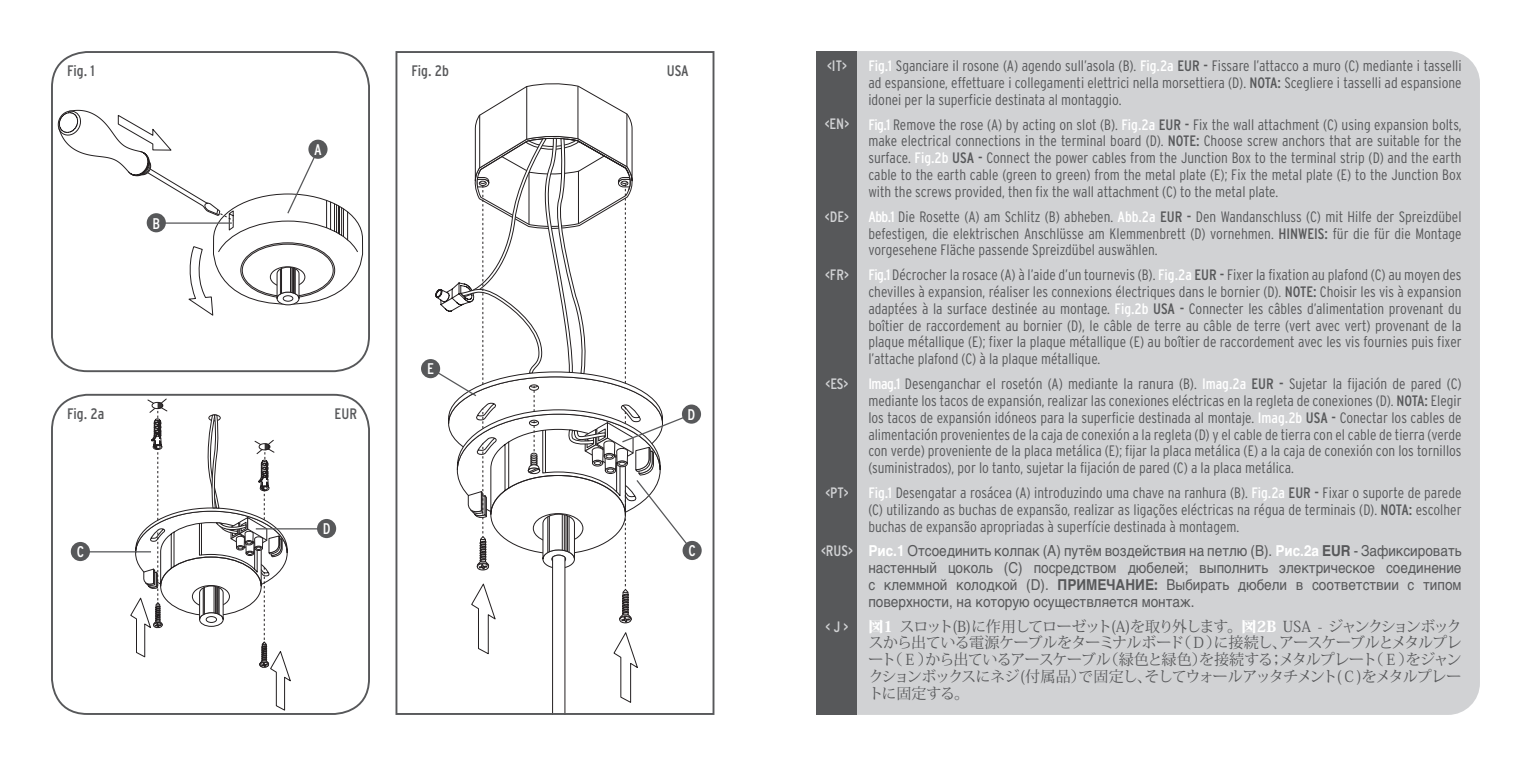
<style>
.page{position:relative;width:1531px;height:766px;background:#fff}
.page>*{position:absolute;margin:0;border:0;box-sizing:border-box;transform-origin:0 0}
.t1{font:condensed 15.53px "Interstate";color:#fff}
.t2{font:condensed 15.3px "Interstate";color:#57585a}
.t3{font:300 condensed 15.08px/16.9px "Interstate";color:#57585a;text-align:justify}
.t4{font:15.08px/16.9px "Helvetica";color:#57585a;text-align:justify;scale:.9 1}
.t5{font:15.08px/16.9px "Koz Min Pro";letter-spacing:-.085em;color:#57585a;text-align:justify}
.t6{font:condensed 15.08px "Interstate";color:#d1d2d4}
.s1{font-weight:400;color:#fff}
.s2{font-weight:400}
.s3{font-family:"Helvetica Cyr";font-weight:700;color:#fff}
.s4{font-weight:700;color:#fff}
.s5{font-weight:700}
.s6{font-family:"Helvetica Cyr";font-weight:700}
.s7{font-weight:800;color:#fff}
</style>
<div class="page">
<div style="left:395px;top:51px;width:319px;height:663px;border:2px solid #57585a"></div>
<svg style="left:129px;top:398px;width:163px;height:313px"></svg>
<div style="left:51px;top:394px;width:319px;height:320px;border:2px solid #57585a;border-radius:35px"></div>
<div style="left:51px;top:51px;width:319px;height:321px;border:2px solid #57585a;border-radius:35px"></div>
<svg style="left:57px;top:109px;width:307px;height:207px"></svg>
<div style="left:308px;top:140px;width:19px;height:19px;background:#57585a;border-radius:50%"></div>
<hr style="left:80px;top:551px;width:71px;height:1px;background:#57585a">
<div style="left:71px;top:541px;width:19px;height:20px;background:#57585a;border-radius:50%"></div>
<hr style="left:156px;top:222px;width:76px;height:2px;background:#57585a">
<div style="left:147px;top:213px;width:19px;height:19px;background:#57585a;border-radius:50%"></div>
<div style="left:421px;top:359px;width:19px;height:19px;background:#57585a;border-radius:50%"></div>
<hr style="left:256px;top:528px;width:71px;height:1px;background:#57585a">
<div style="left:317px;top:519px;width:19px;height:19px;background:#57585a;border-radius:50%"></div>
<div style="left:682px;top:404px;width:19px;height:19px;background:#57585a;border-radius:50%"></div>
<div style="left:682px;top:540px;width:20px;height:20px;background:#57585a;border-radius:50%"></div>
<div style="left:857px;top:51px;width:623px;height:663px;background:#d1d2d4"></div>
<div style="left:816px;top:51px;width:41px;height:663px;background:#57585a"></div>
<svg style="left:435px;top:83px;width:259px;height:631px"></svg>
<p class="t2" style="left:67px;top:62px;width:29px">Fig. 1</p>
<p class="t2" style="left:411px;top:62px;width:39px">Fig. 2b</p>
<p class="t2" style="left:667px;top:62px;width:24px">USA</p>
<p class="t1" style="left:152px;top:214px;width:9px">B</p>
<p class="t2" style="left:67px;top:405px;width:39px">Fig. 2a</p>
<p class="t1" style="left:77px;top:543px;width:9px">C</p>
<p class="t1" style="left:314px;top:141px;width:9px">A</p>
<p class="t2" style="left:335px;top:405px;width:24px">EUR</p>
<p class="t1" style="left:323px;top:520px;width:9px">D</p>
<p class="t1" style="left:427px;top:360px;width:8px">E</p>
<p class="t1" style="left:687px;top:405px;width:9px">D</p>
<p class="t1" style="left:688px;top:542px;width:9px">C</p>
<p class="t6" style="left:827px;top:57px;width:21px">&lt;IT&gt;</p>
<p class="t6" style="left:825px;top:115px;width:26px">&lt;EN&gt;</p>
<p class="t6" style="left:825px;top:208px;width:26px">&lt;DE&gt;</p>
<p class="t6" style="left:825px;top:266px;width:25px">&lt;FR&gt;</p>
<p class="t6" style="left:825px;top:375px;width:25px">&lt;ES&gt;</p>
<p class="t6" style="left:825px;top:484px;width:25px">&lt;PT&gt;</p>
<p class="t6" style="left:821px;top:542px;width:33px">&lt;RUS&gt;</p>
<p class="t6" style="left:825px;top:618px;width:25px">&lt; J &gt;</p>
<p class="t3" style="left:868px;top:57px;width:595px"><span class="s1">Fig.1</span> Sganciare il rosone (A) agendo sull’asola (B). <span class="s1">Fig.2a</span> <span class="s2">EUR -</span> Fissare l’attacco a muro (C) mediante i tasselli ad espansione, effettuare i collegamenti elettrici nella morsettiera (D). <span class="s2">NOTA:</span> Scegliere i tasselli ad espansione idonei per la superficie destinata al montaggio.</p>
<p class="t3" style="left:868px;top:116px;width:595px"><span class="s1">Fig.1</span> Remove the rose (A) by acting on slot (B). <span class="s1">Fig.2a</span> <span class="s2">EUR -</span> Fix the wall attachment (C) using expansion bolts, make electrical connections in the terminal board (D). <span class="s2">NOTE:</span> Choose screw anchors that are suitable for the surface. <span class="s1">Fig.2b</span> <span class="s2">USA -</span> Connect the power cables from the Junction Box to the terminal strip (D) and the earth cable to the earth cable (green to green) from the metal plate (E); Fix the metal plate (E) to the Junction Box with the screws provided, then fix the wall attachment (C) to the metal plate.</p>
<p class="t3" style="left:868px;top:208px;width:595px"><span class="s1">Abb.1</span> Die Rosette (A) am Schlitz (B) abheben. <span class="s1">Abb.2a</span> <span class="s2">EUR -</span> Den Wandanschluss (C) mit Hilfe der Spreizdübel befestigen, die elektrischen Anschlüsse am Klemmenbrett (D) vornehmen. <span class="s2">HINWEIS:</span> für die für die Montage vorgesehene Fläche passende Spreizdübel auswählen.</p>
<p class="t3" style="left:868px;top:266px;width:595px"><span class="s1">Fig.1</span> Décrocher la rosace (A) à l’aide d’un tournevis (B). <span class="s1">Fig.2a</span> <span class="s2">EUR -</span> Fixer la fixation au plafond (C) au moyen des chevilles à expansion, réaliser les connexions électriques dans le bornier (D). <span class="s2">NOTE:</span> Choisir les vis à expansion adaptées à la surface destinée au montage. <span class="s1">Fig.2b</span> <span class="s2">USA -</span> Connecter les câbles d’alimentation provenant du boîtier de raccordement au bornier (D), le câble de terre au câble de terre (vert avec vert) provenant de la plaque métallique (E); fixer la plaque métallique (E) au boîtier de raccordement avec les vis fournies puis fixer l’attache plafond (C) à la plaque métallique.</p>
<p class="t3" style="left:868px;top:375px;width:595px"><span class="s1">Imag.1</span> Desenganchar el rosetón (A) mediante la ranura (B). <span class="s1">Imag.2a</span> <span class="s2">EUR -</span> Sujetar la fijación de pared (C) mediante los tacos de expansión, realizar las conexiones eléctricas en la regleta de conexiones (D). <span class="s2">NOTA:</span> Elegir los tacos de expansión idóneos para la superficie destinada al montaje. <span class="s1">Imag.2b</span> <span class="s2">USA -</span> Conectar los cables de alimentación provenientes de la caja de conexión a la regleta (D) y el cable de tierra con el cable de tierra (verde con verde) proveniente de la placa metálica (E); fijar la placa metálica (E) a la caja de conexión con los tornillos (suministrados), por lo tanto, sujetar la fijación de pared (C) a la placa metálica.</p>
<p class="t3" style="left:868px;top:484px;width:595px"><span class="s1">Fig.1</span> Desengatar a rosácea (A) introduzindo uma chave na ranhura (B). <span class="s1">Fig.2a</span> <span class="s2">EUR -</span> Fixar o suporte de parede (C) utilizando as buchas de expansão, realizar as ligações eléctricas na régua de terminais (D). <span class="s2">NOTA:</span> escolher buchas de expansão apropriadas à superfície destinada à montagem.</p>
<p class="t4" style="left:868px;top:543px;width:661px"><span class="s3">Рис.</span><span class="s4">1</span> Отсоединить колпак (А) путём воздействия на петлю (В). <span class="s3">Рис</span><span class="s4">.2a</span> <span class="s5">EUR</span> - Зафиксировать настенный цоколь (С) посредством дюбелей; выполнить электрическое соединение с клеммной колодкой (D). <span class="s6">ПРИМЕЧАНИЕ:</span> Выбирать дюбели в соответствии с типом поверхности, на которую осуществляется монтаж.</p>
<p class="t5" style="left:868px;top:616px;width:595px"><span class="s7">図1</span> スロット(B)に作用してローゼット(A)を取り外します。<span class="s7">図2B</span> USA - ジャンクションボックスから出ている電源ケーブルをターミナルボード（Ｄ）に接続し、アースケーブルとメタルプレート（Ｅ）から出ているアースケーブル（緑色と緑色）を接続する；メタルプレート（Ｅ）をジャンクションボックスにネジ(付属品）で固定し、そしてウォールアッタチメント(Ｃ)をメタルプレートに固定する。</p>
</div>
